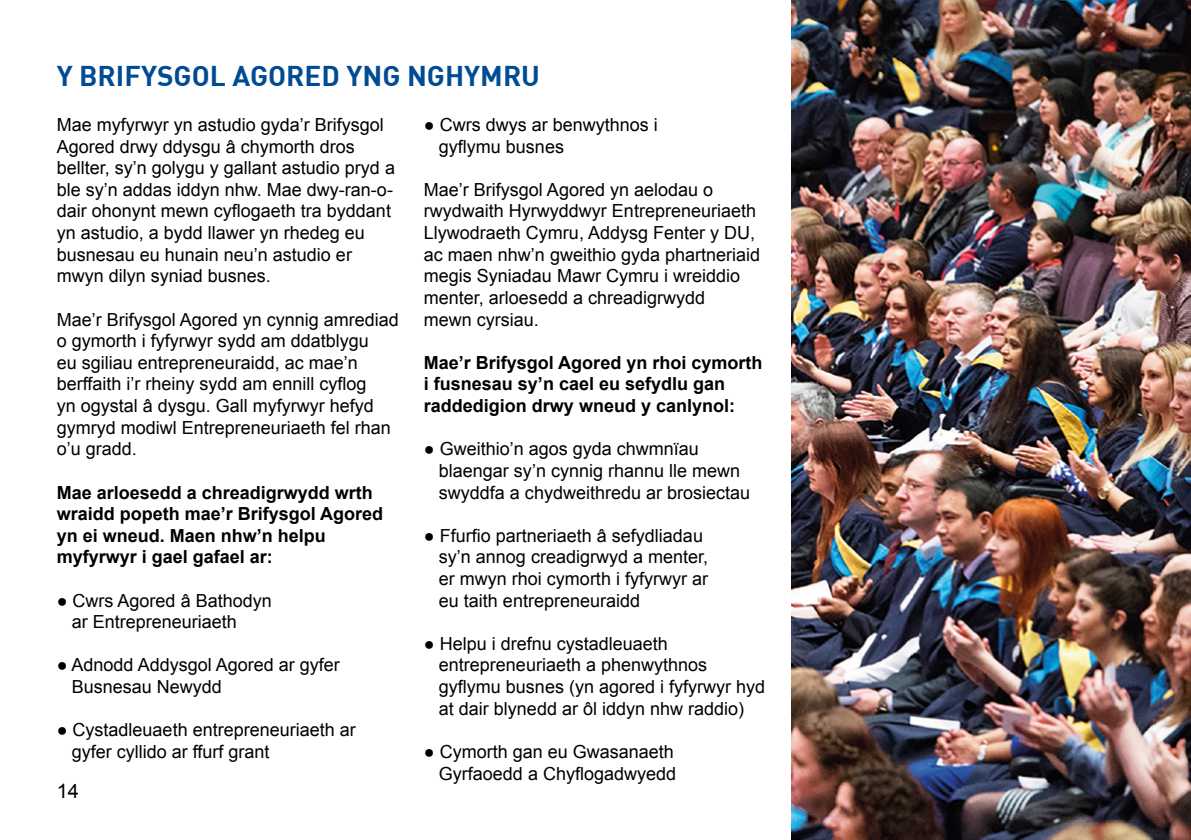
<style>
.page{position:relative;width:1191px;height:840px;background:#fff}
.page>*{position:absolute;margin:0;border:0;box-sizing:border-box;transform-origin:0 0}
.t1{font:700 28px "DIN";color:#004b93}
.t2{font:20px "Arial";color:#000}
.t3{font:18px/21.6px "Arial";color:#000}
.t4{font:700 18px/21.6px "Arial";color:#000}
</style>
<div class="page">
<img style="left:791px;top:0;width:400px;height:839px">
<h1 class="t1" style="left:57px;top:58px;width:485px">Y BRIFYSGOL AGORED YNG NGHYMRU</h1>
<p class="t3" style="left:57px;top:114px;width:340px">Mae myfyrwyr yn astudio gyda’r Brifysgol Agored drwy ddysgu â chymorth dros bellter, sy’n golygu y gallant astudio pryd a ble sy’n addas iddyn nhw. Mae dwy-ran-o&shy;dair ohonynt mewn cyflogaeth tra byddant yn astudio, a bydd llawer yn rhedeg eu busnesau eu hunain neu’n astudio er mwyn dilyn syniad busnes.</p>
<p class="t3" style="left:57px;top:308px;width:344px">Mae’r Brifysgol Agored yn cynnig amrediad o gymorth i fyfyrwyr sydd am ddatblygu<br>eu sgiliau entrepreneuraidd, ac mae’n berffaith i’r rheiny sydd am ennill cyflog<br>yn ogystal â dysgu. Gall myfyrwyr hefyd gymryd modiwl Entrepreneuriaeth fel rhan o’u gradd.</p>
<p class="t4" style="left:57px;top:481px;width:328px">Mae arloesedd a chreadigrwydd wrth wraidd popeth mae’r Brifysgol Agored yn ei wneud. Maen nhw’n helpu myfyrwyr i gael gafael ar:</p>
<p class="t3" style="left:72px;top:589px;width:201px;text-indent:-15px">● Cwrs Agored â Bathodyn ar Entrepreneuriaeth</p>
<p class="t3" style="left:72px;top:654px;width:270px;text-indent:-15px">● Adnodd Addysgol Agored ar gyfer<br>Busnesau Newydd</p>
<p class="t3" style="left:72px;top:719px;width:286px;text-indent:-15px">● Cystadleuaeth entrepreneuriaeth ar gyfer cyllido ar ffurf grant</p>
<p class="t2" style="left:57px;top:777px;width:24px">14</p>
<p class="t3" style="left:439px;top:114px;width:220px;text-indent:-15px">● Cwrs dwys ar benwythnos i gyflymu busnes</p>
<p class="t3" style="left:424px;top:179px;width:338px">Mae’r Brifysgol Agored yn aelodau o rwydwaith Hyrwyddwyr Entrepreneuriaeth Llywodraeth Cymru, Addysg Fenter y DU, ac maen nhw’n gweithio gyda phartneriaid megis Syniadau Mawr Cymru i wreiddio menter, arloesedd a chreadigrwydd<br>mewn cyrsiau.</p>
<p class="t4" style="left:424px;top:352px;width:340px">Mae’r Brifysgol Agored yn rhoi cymorth i fusnesau sy’n cael eu sefydlu gan raddedigion drwy wneud y canlynol:</p>
<p class="t3" style="left:439px;top:438px;width:313px;text-indent:-15px">● Gweithio’n agos gyda chwmnïau blaengar sy’n cynnig rhannu lle mewn swyddfa a chydweithredu ar brosiectau</p>
<p class="t3" style="left:439px;top:524px;width:271px;text-indent:-15px">● Ffurfio partneriaeth â sefydliadau sy’n annog creadigrwyd a menter, er mwyn rhoi cymorth i fyfyrwyr ar eu taith entrepreneuraidd</p>
<p class="t3" style="left:439px;top:632px;width:328px;text-indent:-15px">● Helpu i drefnu cystadleuaeth entrepreneuriaeth a phenwythnos gyflymu busnes (yn agored i fyfyrwyr hyd at dair blynedd ar ôl iddyn nhw raddio)</p>
<p class="t3" style="left:424px;top:740px;width:254px;text-align:right">● Cymorth gan eu Gwasanaeth<br>Gyrfaoedd a Chyflogadwyedd</p>
</div>
